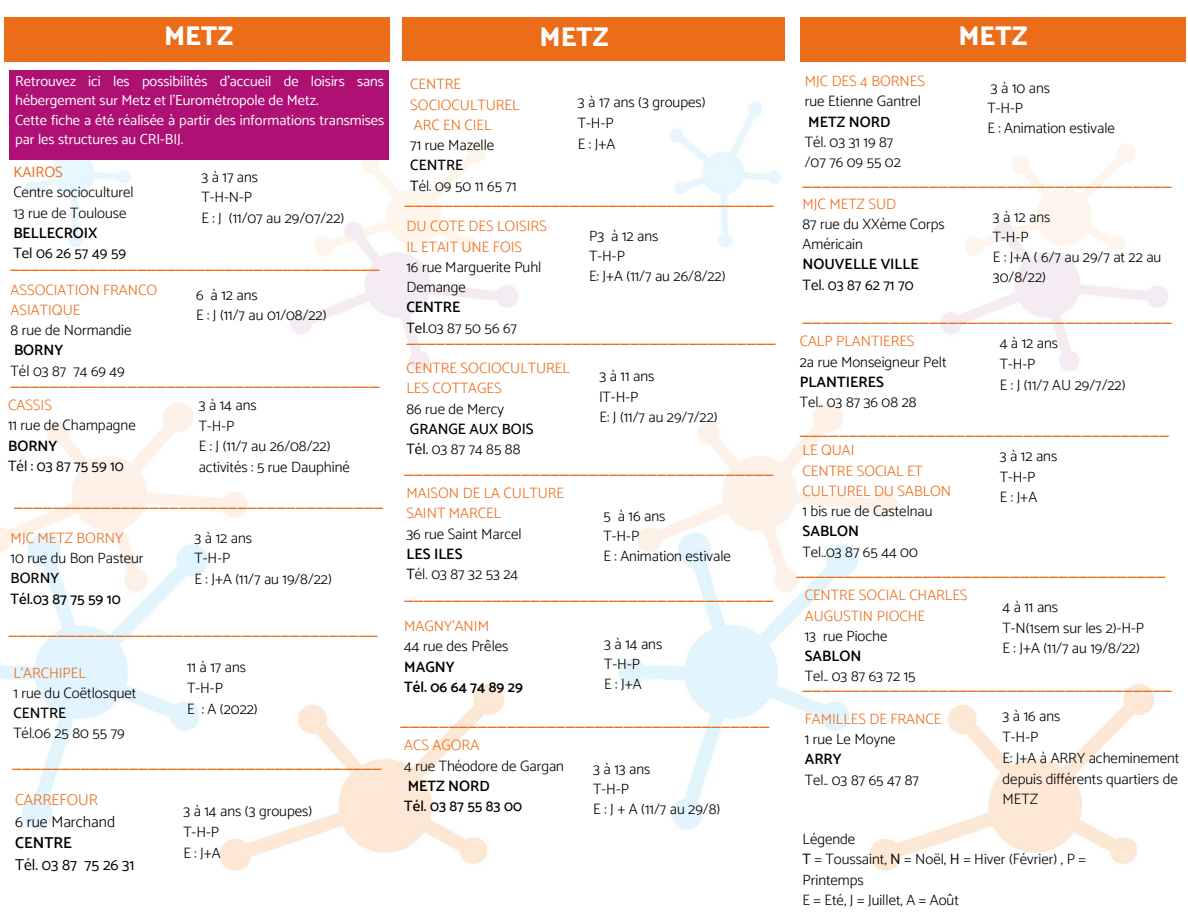
<style>
.page{position:relative;width:1188px;height:918px;background:#fff}
.page>*{position:absolute;margin:0;border:0;box-sizing:border-box;transform-origin:0 0}
.t1{font:800 27px "Catamaran";color:#fff}
.t2{font:18px "Marianne";color:#eb6d1a}
.t3{font:15.75px "Catamaran";color:#000}
.t4{font:300 15.75px "Catamaran";color:#000}
.t5{font:300 15.75px "Catamaran";color:#eb6d1a}
.t6{font:600 15.75px "Catamaran";color:#000}
.t7{font:300 15px/20.2px "Catamaran";color:#000}
.t8{font:300 15px/20.2px "Catamaran";color:#eb6d1a}
.t9{font:600 15px/20.2px "Catamaran";color:#000}
.t10{font:500 15px/20.2px "Catamaran";color:#000}
.t11{font:300 15px/20.2px "Catamaran";color:#e77022}
.t12{font:15px "Catamaran";color:#000}
.t13{font:15px "Catamaran";color:#eb6d1a}
.t14{font:14.55px/19.6px "Catamaran";color:#fff}
.s1{font-weight:500}
.s2{font-weight:400}
.s3{font-weight:600}
.s4{font-weight:300}
</style>
<div class="page">
<img style="left:0;top:70px;width:1169px;height:801px">
<div style="left:4px;top:17px;width:386px;height:45px;background:#eb6d1a"></div>
<div style="left:402px;top:17px;width:383px;height:44px;background:#eb6d1a"></div>
<div style="left:10px;top:70px;width:379px;height:90px;background:#af1074"></div>
<div style="left:800px;top:17px;width:386px;height:45px;background:#eb6d1a"></div>
<h1 class="t1" style="left:164px;top:20px;width:71px">METZ</h1>
<h1 class="t1" style="left:958px;top:20px;width:71px">METZ</h1>
<h1 class="t1" style="left:540px;top:21px;width:71px">METZ</h1>
<p class="t14" style="left:15px;top:71px;width:370px">Retrouvez ici les possibilités d'accueil de loisirs sans hébergement sur Metz et l'Eurométropole de Metz.<br>Cette fiche a été réalisée à partir des informations transmises par les structures au CRI-BIJ.</p>
<p class="t13" style="left:13px;top:163px;width:51px">KAIROS</p>
<p class="t7" style="left:13px;top:182px;width:122px">Centre socioculturel<br>13 rue de Toulouse</p>
<p class="t9" style="left:13px;top:223px;width:86px">BELLECROIX</p>
<p class="t12" style="left:13px;top:244px;width:114px">Tel 06 26 57 49 59</p>
<p class="t7" style="left:201px;top:166px;width:144px;line-height:20.9px">3 à 17 ans<br>T-H-N-P<br>E : J (11/07 au 29/07/22)</p>
<p class="t2" style="left:11px;top:251px;width:371px">______________________________________</p>
<p class="t8" style="left:11px;top:279px;width:148px">ASSOCIATION FRANCO<br>ASIATIQUE</p>
<p class="t7" style="left:11px;top:320px;width:122px">8 rue de Normandie</p>
<p class="t9" style="left:14px;top:340px;width:51px">BORNY</p>
<p class="t7" style="left:11px;top:360px;width:116px">Tél 03 87 74 69 49</p>
<p class="t7" style="left:196px;top:285px;width:132px">6 à 12 ans<br>E : J (11/7 au 01/08/22)</p>
<p class="t2" style="left:10px;top:368px;width:371px">______________________________________</p>
<p class="t8" style="left:8px;top:395px;width:45px">CASSIS</p>
<p class="t7" style="left:8px;top:415px;width:129px">11 rue de Champagne</p>
<p class="t9" style="left:8px;top:435px;width:51px">BORNY</p>
<p class="t12" style="left:8px;top:457px;width:117px">Tél : 03 87 75 59 10</p>
<p class="t7" style="left:199px;top:394px;width:153px;line-height:20.9px">3 à 14 ans<br>T-H-P<br>E : J (11/7 au 26/08/22) activités : 5 rue Dauphiné</p>
<p class="t2" style="left:14px;top:489px;width:371px">______________________________________</p>
<p class="t8" style="left:11px;top:528px;width:114px">MJC METZ BORNY</p>
<p class="t7" style="left:11px;top:548px;width:134px">10 rue du Bon Pasteur</p>
<p class="t10" style="left:11px;top:568px;width:112px">BORNY<br>Tél.03 87 75 59 10</p>
<p class="t7" style="left:195px;top:527px;width:139px;line-height:20.9px">3 à 12 ans<br>T-H-P<br>E : J+A (11/7 au 19/8/22)</p>
<p class="t2" style="left:8px;top:617px;width:371px">______________________________________</p>
<p class="t8" style="left:13px;top:662px;width:74px">L'ARCHIPEL</p>
<p class="t7" style="left:13px;top:682px;width:125px">1 rue du Coëtlosquet</p>
<p class="t10" style="left:13px;top:703px;width:54px">CENTRE</p>
<p class="t7" style="left:13px;top:723px;width:113px">Tél.06 25 80 55 79</p>
<p class="t7" style="left:187px;top:657px;width:72px;line-height:20.9px">11 à 17 ans<br>T-H-P<br>E : A (2022)</p>
<p class="t2" style="left:12px;top:750px;width:371px">______________________________________</p>
<p class="t5" style="left:15px;top:791px;width:84px">CARREFOUR</p>
<p class="t4" style="left:15px;top:812px;width:101px">6 rue Marchand</p>
<p class="t6" style="left:15px;top:833px;width:58px">CENTRE</p>
<p class="t3" style="left:15px;top:855px;width:121px">Tél. 03 87 75 26 31</p>
<p class="t7" style="left:183px;top:801px;width:130px;line-height:20.9px">3 à 14 ans (3 groupes)<br>T-H-P<br>E : J+A</p>
<p class="t8" style="left:410px;top:74px;width:111px">CENTRE<br>SOCIOCULTUREL<br>ARC EN CIEL</p>
<p class="t7" style="left:410px;top:135px;width:85px">71 rue Mazelle</p>
<p class="t7" style="left:410px;top:155px;width:108px"><span class="s1">CENTRE<br></span><span class="s2">T</span>él. 09 50 11 65 71</p>
<p class="t7" style="left:578px;top:92px;width:129px;line-height:20.9px">3 à 17 ans (3 groupes)<br>T-H-P<br>E : J+A</p>
<p class="t2" style="left:404px;top:186px;width:371px">______________________________________</p>
<p class="t8" style="left:406px;top:216px;width:142px">DU COTE DES LOISIRS<br>IL ETAIT UNE FOIS</p>
<p class="t7" style="left:406px;top:257px;width:136px">16 rue Marguerite Puhl<br>Demange</p>
<p class="t7" style="left:406px;top:297px;width:112px"><span class="s3">CENTRE<br></span><span class="s2">Tel</span>.03 87 50 56 67</p>
<p class="t7" style="left:589px;top:226px;width:138px">P3 à 12 ans<br>T-H-P<br>E: J+A (11/7 au 26/8/22)</p>
<p class="t2" style="left:406px;top:325px;width:371px">______________________________________</p>
<p class="t8" style="left:406px;top:358px;width:165px">CENTRE SOCIOCULTUREL<br>LES COTTAGES</p>
<p class="t7" style="left:406px;top:398px;width:99px">86 rue de Mercy</p>
<p class="t10" style="left:406px;top:419px;width:129px">GRANGE AUX BOIS<br><span class="s2">Tél.</span> <span class="s4">03 87 74 85 88</span></p>
<p class="t7" style="left:599px;top:366px;width:120px">3 à 11 ans<br>lT-H-P<br>E: J (11/7 au 29/7/22)</p>
<p class="t2" style="left:404px;top:455px;width:371px">______________________________________</p>
<p class="t8" style="left:406px;top:483px;width:159px">MAISON DE LA CULTURE<br>SAINT MARCEL</p>
<p class="t7" style="left:406px;top:523px;width:117px">36 rue Saint Marcel</p>
<p class="t7" style="left:406px;top:544px;width:113px"><span class="s3">LES ILES<br></span><span class="s2">T</span>él. 03 87 32 53 24</p>
<p class="t7" style="left:603px;top:505px;width:129px">5 à 16 ans<br>T-H-P<br>E : Animation estivale</p>
<p class="t2" style="left:404px;top:582px;width:371px">______________________________________</p>
<p class="t8" style="left:404px;top:616px;width:86px">MAGNY'ANIM</p>
<p class="t7" style="left:404px;top:636px;width:106px">44 rue des Prêles</p>
<p class="t9" style="left:404px;top:656px;width:120px">MAGNY<br>Tél. 06 64 74 89 29</p>
<p class="t7" style="left:604px;top:633px;width:60px">3 à 14 ans<br>T-H-P<br>E : J+A</p>
<p class="t2" style="left:400px;top:707px;width:371px">______________________________________</p>
<p class="t8" style="left:404px;top:735px;width:76px">ACS AGORA</p>
<p class="t7" style="left:404px;top:755px;width:161px">4 rue Théodore de Gargan</p>
<p class="t9" style="left:408px;top:776px;width:84px">METZ NORD</p>
<p class="t10" style="left:404px;top:796px;width:119px">Tél. 03 87 55 83 00</p>
<p class="t7" style="left:593px;top:759px;width:128px">3 à 13 ans<br>T-H-P<br>E : J + A (11/7 au 29/8)</p>
<p class="t8" style="left:805px;top:71px;width:122px">MJC DES 4 BORNES</p>
<p class="t7" style="left:805px;top:91px;width:118px">rue Etienne Gantrel</p>
<p class="t9" style="left:808px;top:111px;width:84px">METZ NORD</p>
<p class="t7" style="left:805px;top:131px;width:98px">Tél. 03 31 19 87 /07 76 09 55 02</p>
<p class="t7" style="left:987px;top:78px;width:129px">3 à 10 ans<br>T-H-P<br>E : Animation estivale</p>
<p class="t2" style="left:803px;top:168px;width:371px">______________________________________</p>
<p class="t8" style="left:803px;top:193px;width:95px">MJC METZ SUD</p>
<p class="t7" style="left:803px;top:214px;width:144px">87 rue du XXème Corps<br>Américain</p>
<p class="t9" style="left:803px;top:254px;width:118px">NOUVELLE VILLE</p>
<p class="t12" style="left:803px;top:276px;width:113px">Tel. 03 87 62 71 70</p>
<p class="t7" style="left:993px;top:206px;width:170px">3 à 12 ans<br>T-H-P<br>E : J+A ( 6/7 au 29/7 at 22 au<br>30/8/22)</p>
<p class="t2" style="left:803px;top:303px;width:371px">______________________________________</p>
<p class="t8" style="left:800px;top:331px;width:116px">CALP PLANTIERES</p>
<p class="t7" style="left:800px;top:351px;width:148px">2a rue Monseigneur Pelt</p>
<p class="t9" style="left:800px;top:372px;width:86px">PLANTIERES</p>
<p class="t7" style="left:800px;top:392px;width:118px">Tel.. 03 87 36 08 28</p>
<p class="t7" style="left:1000px;top:332px;width:127px;line-height:20.9px">4 à 12 ans<br>T-H-P<br>E : J (11/7 AU 29/7/22)</p>
<p class="t2" style="left:800px;top:417px;width:371px">______________________________________</p>
<p class="t7" style="left:1000px;top:445px;width:59px;line-height:20.9px">3 à 12 ans<br>T-H-P<br>E : J+A</p>
<p class="t8" style="left:803px;top:440px;width:150px">LE QUAI<br>CENTRE SOCIAL ET<br>CULTUREL DU SABLON</p>
<p class="t7" style="left:803px;top:501px;width:132px">1 bis rue de Castelnau</p>
<p class="t9" style="left:803px;top:521px;width:58px">SABLON</p>
<p class="t7" style="left:803px;top:541px;width:117px">Tel..03 87 65 44 00</p>
<p class="t2" style="left:796px;top:558px;width:371px">______________________________________</p>
<p class="t11" style="left:805px;top:585px;width:164px">CENTRE SOCIAL CHARLES<br>AUGUSTIN PIOCHE</p>
<p class="t7" style="left:805px;top:626px;width:84px">13 rue Pioche</p>
<p class="t9" style="left:805px;top:646px;width:58px">SABLON</p>
<p class="t7" style="left:805px;top:666px;width:112px">Tel.. 03 87 63 72 15</p>
<p class="t7" style="left:1003px;top:596px;width:143px;line-height:20.9px">4 à 11 ans<br>T-N(1sem sur les 2)-H-P<br>E : J+A (11/7 au 19/8/22)</p>
<p class="t2" style="left:803px;top:671px;width:371px">______________________________________</p>
<p class="t7" style="left:1003px;top:706px;width:178px;line-height:20.9px">3 à 16 ans<br>T-H-P<br>E: J+A à ARRY acheminement depuis différents quartiers de<br>METZ</p>
<p class="t7" style="left:803px;top:829px;width:285px">Légende<br><span class="s2">T</span> = Toussaint, <span class="s2">N</span> = Noël, <span class="s2">H</span> = Hiver (Février) , P =<br>Printemps<br>E = Eté, J = Juillet, A = Août</p>
<p class="t11" style="left:805px;top:709px;width:138px">FAMILLES DE FRANCE</p>
<p class="t7" style="left:805px;top:729px;width:92px">1 rue Le Moyne</p>
<p class="t9" style="left:805px;top:749px;width:38px">ARRY</p>
<p class="t7" style="left:805px;top:769px;width:116px">Tel.. 03 87 65 47 87</p>
</div>
